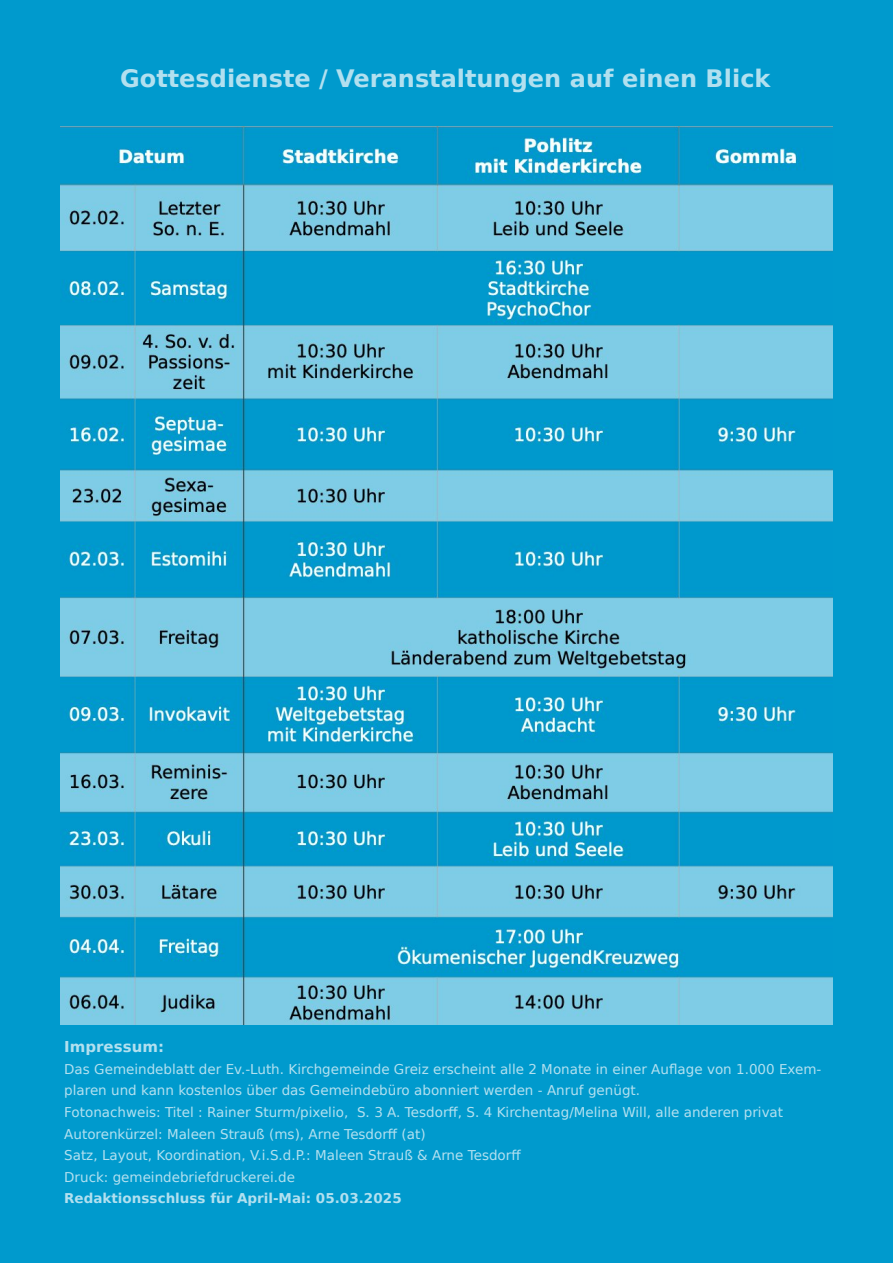
<style>
.page{position:relative;width:893px;height:1263px;background:#009acd}
.page>*{position:absolute;margin:0;border:0;box-sizing:border-box;transform-origin:0 0}
.t1{font:700 24px "DejaVu Sans";color:rgb(255 255 255/.7)}
.t2{font:700 15px "DejaVu Sans";color:rgb(255 255 255/.7)}
.t3{font:13.5px/21.6px "DejaVu Sans";color:rgb(255 255 255/.7)}
.t4{font:700 13.5px "DejaVu Sans";color:rgb(255 255 255/.7)}
</style>
<div class="page">
<img style="left:60px;top:127px;width:773px;height:897px">
<h1 class="t1" style="left:120px;top:65px;width:652px">Gottesdienste / Veranstaltungen auf einen Blick</h1>
<p class="t2" style="left:64px;top:1038px;width:101px">Impressum:</p>
<p class="t3" style="left:64px;top:1058px;width:759px">Das Gemeindeblatt der Ev.-Luth. Kirchgemeinde Greiz erscheint alle 2 Monate in einer Auflage von 1.000 Exem‐ plaren und kann kostenlos über das Gemeindebüro abonniert werden - Anruf genügt.<br>Fotonachweis: Titel : Rainer Sturm/pixelio, S. 3 A. Tesdorff, S. 4 Kirchentag/Melina Will, alle anderen privat Autorenkürzel: Maleen Strauß (ms), Arne Tesdorff (at)<br>Satz, Layout, Koordination, V.i.S.d.P.: Maleen Strauß &amp; Arne Tesdorff<br>Druck: gemeindebriefdruckerei.de</p>
<p class="t4" style="left:64px;top:1191px;width:339px">Redaktionsschluss für April-Mai: 05.03.2025</p>
</div>
